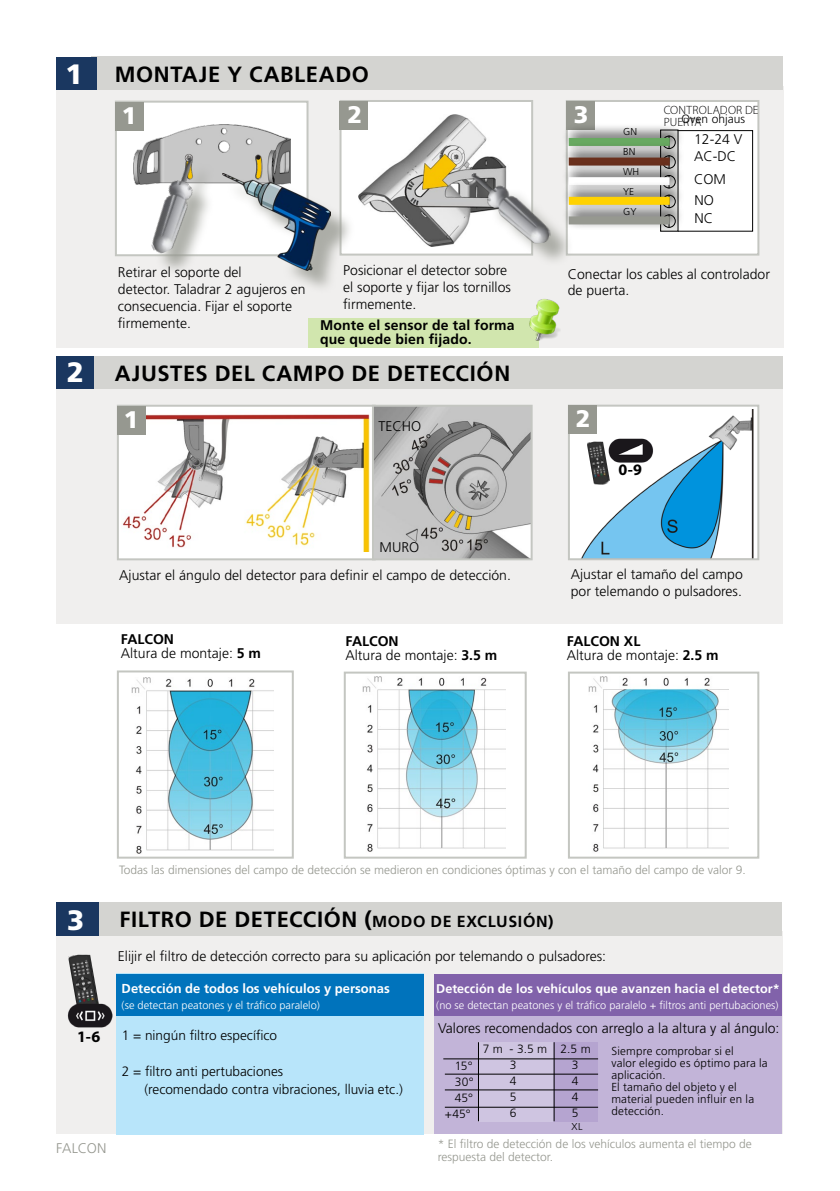
<style>
.page{position:relative;width:840px;height:1191px;background:#fff}
.page>*{position:absolute;margin:0;border:0;box-sizing:border-box;transform-origin:0 0}
.t1{font:900 28px "Frutiger LT Std";color:#fff}
.t2{font:900 24px "Frutiger LT Std";color:#fff}
.t3{font:700 22px "Frutiger LT Std";letter-spacing:.025em;color:#000}
.t4{font:700 16px "Myriad Pro";color:#000}
.t5{font:300 14px/16.8px "Frutiger LT Std";color:#000}
.t6{font:700 14px/14px "Frutiger LT Std";letter-spacing:.01em;color:#000}
.t7{font:300 14px "Frutiger LT Std";letter-spacing:-.01em;color:#969890}
.t8{font:300 13.6px/18px "Frutiger LT Std";color:#000}
.t9{font:700 13px "Frutiger LT Std";color:#fff}
.t10{font:700 12.6px "Frutiger LT Std";color:#fff}
.t11{font:300 12px/13px "Frutiger LT Std";color:#969890}
.t12{font:300 12px/16px "Frutiger LT Std";color:#000;text-align:right}
.t13{font:300 12px/12px "Myriad Pro";letter-spacing:.015em;color:#000}
.t14{font:300 11.6px/12px "Frutiger LT Std";letter-spacing:.015em;color:#000}
.t15{font:300 11px "Frutiger LT Std";color:#fff}
.t16{font:300 10px/20px "Frutiger LT Std";color:#000}
.s1{font-weight:700}
.s2{font-size:16px}
</style>
<div class="page">
<div style="left:56px;top:931px;width:726px;height:203px;background:#f0efee"></div>
<div style="left:434px;top:974px;width:347px;height:160px;background:#c2b4d8"></div>
<div style="left:554px;top:1042px;width:43px;height:79px;background:#b5a4d0"></div>
<div style="left:56px;top:389px;width:726px;height:235px;background:#f0efee"></div>
<div style="left:56px;top:86px;width:726px;height:262px;background:#f0efee"></div>
<div style="left:91px;top:57px;width:691px;height:33px;background:#d4d4d1"></div>
<div style="left:56px;top:57px;width:40px;height:33px;background:#1a3760"></div>
<div style="left:116px;top:102px;width:191px;height:153px;background:#fff"></div>
<img style="left:134px;top:124px;width:156px;height:50px">
<div style="left:115px;top:101px;width:193px;height:155px;border:2px solid #c4c6c1"></div>
<div style="left:340px;top:101px;width:192px;height:154px;background:#fff"></div>
<img style="left:358px;top:115px;width:149px;height:131px">
<div style="left:339px;top:100px;width:194px;height:156px;border:2px solid #c4c6c1"></div>
<img style="left:132px;top:677px;width:141px;height:177px">
<div style="left:117px;top:670px;width:176px;height:188px;border:2px solid #c4c6c1"></div>
<div style="left:227px;top:178px;width:128px;height:116px;background:#969890;opacity:.75"></div>
<img style="left:222px;top:174px;width:108px;height:96px">
<div style="left:115px;top:102px;width:29px;height:28px;background:#969890"></div>
<div style="left:339px;top:101px;width:29px;height:28px;background:#969890"></div>
<div style="left:565px;top:100px;width:194px;height:156px;background:#fff;border:2px solid #c4c6c1"></div>
<div style="left:565px;top:101px;width:29px;height:28px;background:#969890"></div>
<div style="left:92px;top:356px;width:690px;height:33px;background:#d4d4d1"></div>
<div style="left:56px;top:356px;width:38px;height:33px;background:#1a3760"></div>
<img style="left:362px;top:676px;width:143px;height:176px">
<div style="left:343px;top:671px;width:183px;height:187px;border:2px solid #c4c6c1"></div>
<img style="left:588px;top:676px;width:140px;height:176px">
<div style="left:567px;top:671px;width:191px;height:187px;border:2px solid #c4c6c1"></div>
<div style="left:476px;top:178px;width:97px;height:89px;background:#969890;opacity:.75"></div>
<img style="left:471px;top:167px;width:80px;height:81px">
<div style="left:154px;top:162px;width:61px;height:115px;background:#969890;opacity:.75"></div>
<img style="left:124px;top:157px;width:99px;height:99px">
<div style="left:118px;top:406px;width:256px;height:153px;background:#fff"></div>
<img style="left:122px;top:414px;width:248px;height:137px">
<div style="left:117px;top:405px;width:258px;height:155px;border:2px solid #c4c6c1"></div>
<div style="left:568px;top:406px;width:189px;height:153px;background:#fff"></div>
<img style="left:581px;top:410px;width:173px;height:147px">
<div style="left:567px;top:405px;width:191px;height:155px;border:2px solid #c4c6c1"></div>
<div style="left:117px;top:406px;width:29px;height:28px;background:#969890"></div>
<div style="left:567px;top:405px;width:29px;height:29px;background:#969890"></div>
<img style="left:375px;top:408px;width:154px;height:149px">
<div style="left:372px;top:405px;width:160px;height:155px;border:2px solid #c4c6c1"></div>
<img style="left:586px;top:442px;width:24px;height:42px">
<img style="left:608px;top:438px;width:45px;height:24px">
<div style="left:117px;top:973px;width:306px;height:161px;background:#b8e5fa"></div>
<div style="left:117px;top:973px;width:306px;height:42px;background:#0073bc"></div>
<div style="left:434px;top:974px;width:347px;height:41px;background:#8162aa"></div>
<div style="left:89px;top:902px;width:692px;height:34px;background:#d4d4d1"></div>
<div style="left:56px;top:902px;width:42px;height:34px;background:#1a3760"></div>
<div style="left:478px;top:1042px;width:74px;height:79px;background:#cfc5e1"></div>
<hr style="left:443px;top:1058px;width:154px;height:1px;background:#000">
<hr style="left:477px;top:1042px;width:1px;height:79px;background:#000">
<hr style="left:444px;top:1073px;width:153px;height:1px;background:#000">
<hr style="left:444px;top:1089px;width:153px;height:1px;background:#000">
<hr style="left:444px;top:1106px;width:153px;height:1px;background:#000">
<hr style="left:553px;top:1042px;width:1px;height:79px;background:#000">
<img style="left:68px;top:954px;width:31px;height:49px">
<img style="left:67px;top:1003px;width:45px;height:24px">
<div style="left:308px;top:318px;width:231px;height:30px;background:#d1e6ae"></div>
<img style="left:529px;top:299px;width:30px;height:41px">
<div style="left:562px;top:123px;width:121px;height:29px;background:#000;opacity:.75"></div>
<div style="left:568px;top:138px;width:101px;height:8px;background:#68a961"></div>
<div style="left:562px;top:142px;width:121px;height:30px;background:#000;opacity:.75"></div>
<div style="left:568px;top:157px;width:101px;height:8px;background:#6a301d"></div>
<div style="left:562px;top:162px;width:121px;height:29px;background:#000;opacity:.75"></div>
<div style="left:568px;top:177px;width:101px;height:8px;background:#fff"></div>
<div style="left:562px;top:201px;width:121px;height:30px;background:#000;opacity:.75"></div>
<div style="left:568px;top:216px;width:101px;height:8px;background:#969890"></div>
<div style="left:562px;top:181px;width:121px;height:30px;background:#000;opacity:.75"></div>
<div style="left:568px;top:197px;width:101px;height:8px;background:#ffd200"></div>
<h1 class="t1" style="left:66px;top:58px;width:19px">1</h1>
<h1 class="t1" style="left:67px;top:355px;width:19px">2</h1>
<h3 class="t3" style="left:115px;top:62px;width:255px">MONTAJE Y CABLEADO</h3>
<h2 class="t2" style="left:122px;top:101px;width:16px">1</h2>
<h2 class="t2" style="left:347px;top:100px;width:16px">2</h2>
<h2 class="t2" style="left:573px;top:100px;width:16px">3</h2>
<p class="t16" style="left:622px;top:122px;width:18px">GN<br>BN<br>WH<br>YE<br>GY</p>
<p class="t13" style="left:663px;top:103px;width:96px">CONTROLADOR DE<br>PUERTA</p>
<p class="t12" style="left:681px;top:111px;width:65px">Oven ohjaus</p>
<p class="t5" style="left:693px;top:131px;width:50px">12-24 V<br>AC-DC</p>
<p class="t5" style="left:693px;top:169px;width:33px;line-height:20.4px">COM<br>NO</p>
<p class="t5" style="left:694px;top:209px;width:20px">NC</p>
<p class="t5" style="left:343px;top:262px;width:169px">Posicionar el detector sobre el soporte y fijar los tornillos firmemente.</p>
<p class="t5" style="left:118px;top:264px;width:189px">Retirar el soporte del<br>detector. Taladrar 2 agujeros en consecuencia. Fijar el soporte firmemente.</p>
<p class="t5" style="left:567px;top:265px;width:203px">Conectar los cables al controlador de puerta.</p>
<h3 class="t3" style="left:115px;top:361px;width:396px">AJUSTES DEL CAMPO DE DETECCIÓN</h3>
<p class="t6" style="left:320px;top:318px;width:196px">Monte el sensor de tal forma que quede bien fijado.</p>
<h2 class="t2" style="left:124px;top:405px;width:16px">1</h2>
<h2 class="t2" style="left:575px;top:404px;width:16px">2</h2>
<p class="t5" style="left:378px;top:417px;width:44px">TECHO</p>
<p class="t5" style="left:379px;top:539px;width:41px">MURO</p>
<p class="t4" style="left:618px;top:459px;width:25px">0-9</p>
<p class="t5" style="left:119px;top:567px;width:393px">Ajustar el ángulo del detector para definir el campo de detección.</p>
<p class="t5" style="left:570px;top:566px;width:173px">Ajustar el tamaño del campo por telemando o pulsadores.</p>
<p class="t5" style="left:121px;top:632px;width:142px;line-height:14px"><span class="s1">FALCON<br></span>Altura de montaje: <span class="s1">5 m</span></p>
<p class="t5" style="left:345px;top:634px;width:153px;line-height:14px"><span class="s1">FALCON<br></span>Altura de montaje: <span class="s1">3.5 m</span></p>
<p class="t5" style="left:566px;top:634px;width:153px;line-height:14px"><span class="s1">FALCON XL<br></span>Altura de montaje: <span class="s1">2.5 m</span></p>
<h1 class="t1" style="left:67px;top:902px;width:19px">3</h1>
<p class="t4" style="left:77px;top:1026px;width:25px">1-6</p>
<p class="t7" style="left:56px;top:1140px;width:52px">FALCON</p>
<p class="t11" style="left:119px;top:863px;width:627px">Todas las dimensiones del campo de detección se medieron en condiciones óptimas y con el tamaño del campo de valor 9.</p>
<h3 class="t3" style="left:119px;top:906px;width:435px">FILTRO DE DETECCIÓN (<span class="s2">MODO DE EXCLUSIÓN)</span></h3>
<p class="t5" style="left:118px;top:948px;width:489px">Elijir el filtro de detección correcto para su aplicación por telemando o pulsadores:</p>
<p class="t9" style="left:122px;top:980px;width:269px">Detección de todos los vehículos y personas</p>
<p class="t15" style="left:122px;top:999px;width:200px">(se detectan peatones y el tráfico paralelo)</p>
<p class="t8" style="left:122px;top:1026px;width:157px">1 = ningún filtro específico</p>
<p class="t8" style="left:144px;top:1062px;width:260px;text-indent:-23px">2 = filtro anti pertubaciones<br>(recomendado contra vibraciones, lluvia etc.)</p>
<p class="t10" style="left:436px;top:981px;width:345px">Detección de los vehículos que avanzen hacia el detector*</p>
<p class="t15" style="left:436px;top:999px;width:343px">(no se detectan peatones y el tráfico paralelo + filtros anti pertubaciones)</p>
<p class="t5" style="left:438px;top:1020px;width:343px">Valores recomendados con arreglo a la altura y al ángulo:</p>
<p class="t14" style="left:611px;top:1045px;width:158px">Siempre comprobar si el<br>valor elegido es óptimo para la aplicación.<br>El tamaño del objeto y el material pueden influir en la detección.</p>
<p class="t12" style="left:509px;top:1041px;width:82px;text-align:left;text-indent:-27px">7 m - 3.5 m 2.5 m<br>3</p>
<p class="t12" style="left:571px;top:1057px;width:8px">3</p>
<p class="t12" style="left:444px;top:1057px;width:30px">15°<br>30°<br>45° +45°</p>
<p class="t12" style="left:509px;top:1073px;width:8px">4</p>
<p class="t12" style="left:571px;top:1073px;width:8px">4</p>
<p class="t12" style="left:509px;top:1089px;width:8px">5</p>
<p class="t12" style="left:571px;top:1089px;width:8px">4</p>
<p class="t12" style="left:509px;top:1105px;width:8px">6</p>
<p class="t12" style="left:571px;top:1105px;width:8px">5</p>
<p class="t16" style="left:571px;top:1117px;width:12px">XL</p>
<p class="t11" style="left:437px;top:1138px;width:315px">* El filtro de detección de los vehículos aumenta el tiempo de respuesta del detector.</p>
</div>
